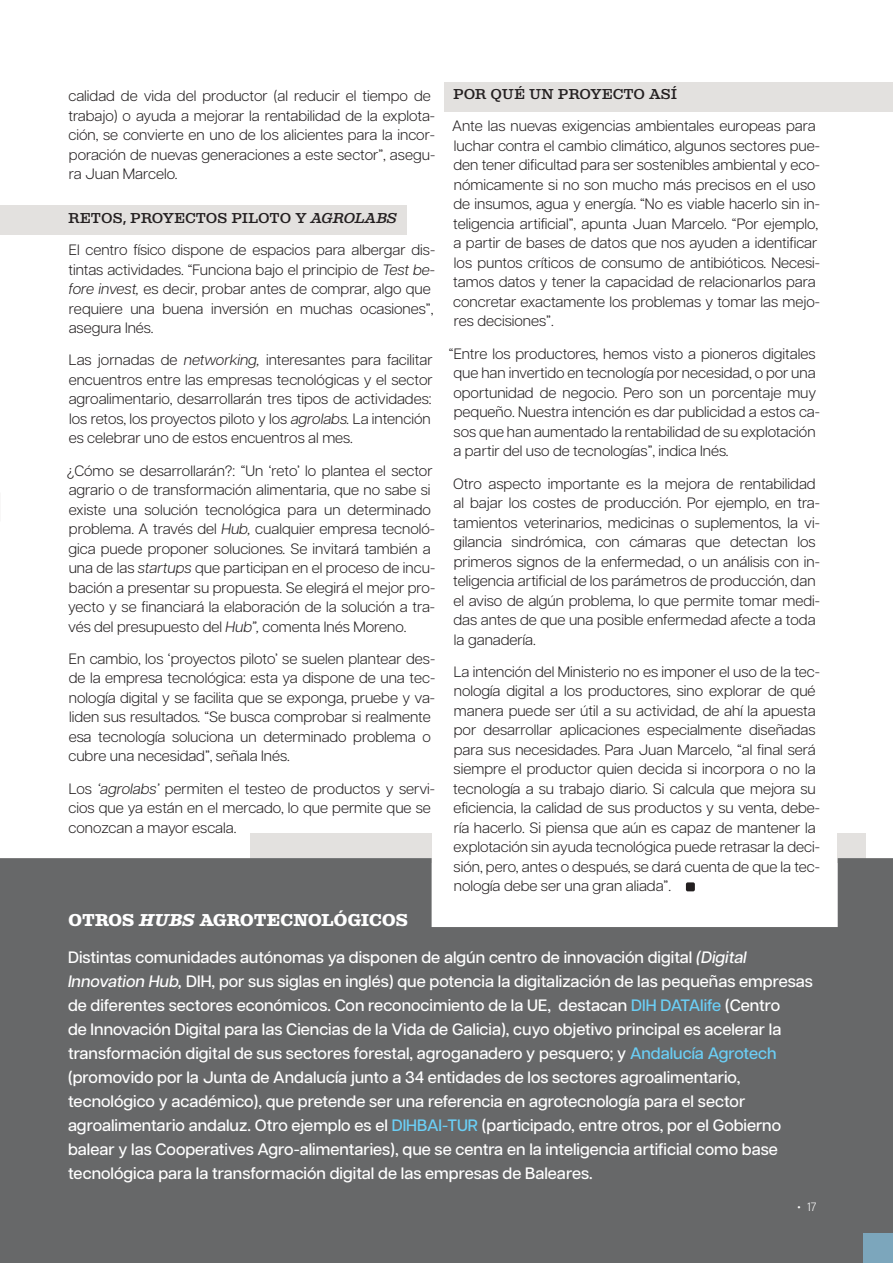
<style>
.page{position:relative;width:893px;height:1263px;background:#fff}
.page>*{position:absolute;margin:0;border:0;box-sizing:border-box;transform-origin:0 0}
.t1{font:800 18px "Albiona";letter-spacing:-.01em;color:#fff}
.t2{font:500 16.5px/24px "Articulat CF";color:#fff}
.t3{font:300 15px/19.5px "Articulat CF";color:#231f20}
.t4{font:500 15px "Albiona";color:#231f20}
.t5{font:300 12px "Articulat CF";color:#fff}
.s1{font-style:italic}
.s2{color:#6bcff6}
.s3{font-size:24px}
</style>
<div class="page">
<div style="left:838px;top:833px;width:28px;height:30px;background:#e3e1df"></div>
<div style="left:250px;top:833px;width:182px;height:30px;background:#e3e1df"></div>
<div style="left:0;top:205px;width:406px;height:30px;background:#e3e1df"></div>
<div style="left:445px;top:83px;width:448px;height:29px;background:#e3e1df"></div>
<svg style="left:0;top:858px;width:893px;height:405px;fill:#676869"></svg>
<div style="left:686px;top:882px;width:9px;height:9px;background:#231f20;border-radius:2px"></div>
<div style="left:863px;top:1233px;width:30px;height:30px;background:#7ca6bc"></div>
<p class="t3" style="left:68px;top:85px;width:368px">calidad de vida del productor (al reducir el tiempo de trabajo) o ayuda a mejorar la rentabilidad de la explota&shy;ción, se convierte en uno de los alicientes para la incor&shy;poración de nuevas generaciones a este sector”, asegu&shy;ra Juan Marcelo.</p>
<p class="t4" style="left:68px;top:209px;width:330px">RETOS, PROYECTOS PILOTO Y <span class="s1">AGROLABS</span></p>
<p class="t3" style="left:68px;top:239px;width:368px">El centro físico dispone de espacios para albergar dis&shy;tintas actividades. “Funciona bajo el principio de <span class="s1">Test be&shy;fore invest,</span> es decir, probar antes de comprar, algo que requiere una buena inversión en muchas ocasiones”, asegura Inés.</p>
<p class="t3" style="left:69px;top:349px;width:365px">Las jornadas de <span class="s1">networking,</span> interesantes para facilitar encuentros entre las empresas tecnológicas y el sector agroalimentario, desarrollarán tres tipos de actividades: los retos, los proyectos piloto y los <span class="s1">agrolabs.</span> La intención es celebrar uno de estos encuentros al mes.</p>
<p class="t3" style="left:67px;top:460px;width:370px">¿Cómo se desarrollarán?: “Un ‘reto’ lo plantea el sector agrario o de transformación alimentaria, que no sabe si existe una solución tecnológica para un determinado problema. A través del <span class="s1">Hub,</span> cualquier empresa tecnoló&shy;gica puede proponer soluciones. Se invitará también a una de las <span class="s1">startups</span> que participan en el proceso de incu&shy;bación a presentar su propuesta. Se elegirá el mejor pro&shy;yecto y se financiará la elaboración de la solución a tra&shy;vés del presupuesto del <span class="s1">Hub”,</span> comenta Inés Moreno.</p>
<p class="t3" style="left:68px;top:648px;width:368px">En cambio, los ‘proyectos piloto’ se suelen plantear des&shy;de la empresa tecnológica: esta ya dispone de una tec&shy;nología digital y se facilita que se exponga, pruebe y va&shy;liden sus resultados. “Se busca comprobar si realmente esa tecnología soluciona un determinado problema o cubre una necesidad”, señala Inés.</p>
<p class="t3" style="left:68px;top:778px;width:368px">Los <span class="s1">‘agrolabs’</span> permiten el testeo de productos y servi&shy;cios que ya están en el mercado, lo que permite que se conozcan a mayor escala.</p>
<p class="t4" style="left:453px;top:86px;width:226px">POR QUÉ UN PROYECTO ASÍ</p>
<p class="t3" style="left:452px;top:115px;width:369px">Ante las nuevas exigencias ambientales europeas para luchar contra el cambio climático, algunos sectores pue&shy;den tener dificultad para ser sostenibles ambiental y eco&shy;nómicamente si no son mucho más precisos en el uso de insumos, agua y energía. “No es viable hacerlo sin in&shy;teligencia artificial”, apunta Juan Marcelo. “Por ejemplo, a partir de bases de datos que nos ayuden a identificar los puntos críticos de consumo de antibióticos. Necesi&shy;tamos datos y tener la capacidad de relacionarlos para concretar exactamente los problemas y tomar las mejo&shy;res decisiones”.</p>
<p class="t3" style="left:449px;top:343px;width:372px">“Entre los productores, hemos visto a pioneros digitales que han invertido en tecnología por necesidad, o por una oportunidad de negocio. Pero son un porcentaje muy pequeño. Nuestra intención es dar publicidad a estos ca&shy;sos que han aumentado la rentabilidad de su explotación a partir del uso de tecnologías”, indica Inés.</p>
<p class="t3" style="left:453px;top:472px;width:368px">Otro aspecto importante es la mejora de rentabilidad al bajar los costes de producción. Por ejemplo, en tra&shy;tamientos veterinarios, medicinas o suplementos, la vi&shy;gilancia sindrómica, con cámaras que detectan los primeros signos de la enfermedad, o un análisis con in&shy;teligencia artificial de los parámetros de producción, dan el aviso de algún problema, lo que permite tomar medi&shy;das antes de que una posible enfermedad afecte a toda la ganadería.</p>
<p class="t3" style="left:453px;top:661px;width:368px">La intención del Ministerio no es imponer el uso de la tec&shy;nología digital a los productores, sino explorar de qué manera puede ser útil a su actividad, de ahí la apuesta por desarrollar aplicaciones especialmente diseñadas para sus necesidades. Para Juan Marcelo, “al final será siempre el productor quien decida si incorpora o no la tecnología a su trabajo diario. Si calcula que mejora su eficiencia, la calidad de sus productos y su venta, debe&shy;ría hacerlo. Si piensa que aún es capaz de mantener la explotación sin ayuda tecnológica puede retrasar la deci&shy;sión, pero, antes o después, se dará cuenta de que la tec&shy;nología debe ser una gran aliada”.</p>
<p class="t1" style="left:68px;top:910px;width:341px">OTROS <span class="s1">HUBS</span> AGROTECNOLÓGICOS</p>
<p class="t2" style="left:68px;top:944px;width:746px">Distintas comunidades autónomas ya disponen de algún centro de innovación digital <span class="s1">(Digital Innovation Hub,</span> DIH, por sus siglas en inglés) que potencia la digitalización de las pequeñas empresas de diferentes sectores económicos. Con reconocimiento de la UE, destacan <span class="s2">DIH DATAlife</span> (Centro<br>de Innovación Digital para las Ciencias de la Vida de Galicia), cuyo objetivo principal es acelerar la transformación digital de sus sectores forestal, agroganadero y pesquero; y <span class="s2">Andalucía Agrotech </span>(promovido por la Junta de Andalucía junto a 34 entidades de los sectores agroalimentario, tecnológico y académico), que pretende ser una referencia en agrotecnología para el sector agroalimentario andaluz. Otro ejemplo es el <span class="s2">DIHBAI-TUR</span> (participado, entre otros, por el Gobierno balear y las Cooperatives Agro-alimentaries), que se centra en la inteligencia artificial como base tecnológica para la transformación digital de las empresas de Baleares.</p>
<p class="t5" style="left:797px;top:1198px;width:21px"><span class="s3">·</span> 17</p>
</div>
